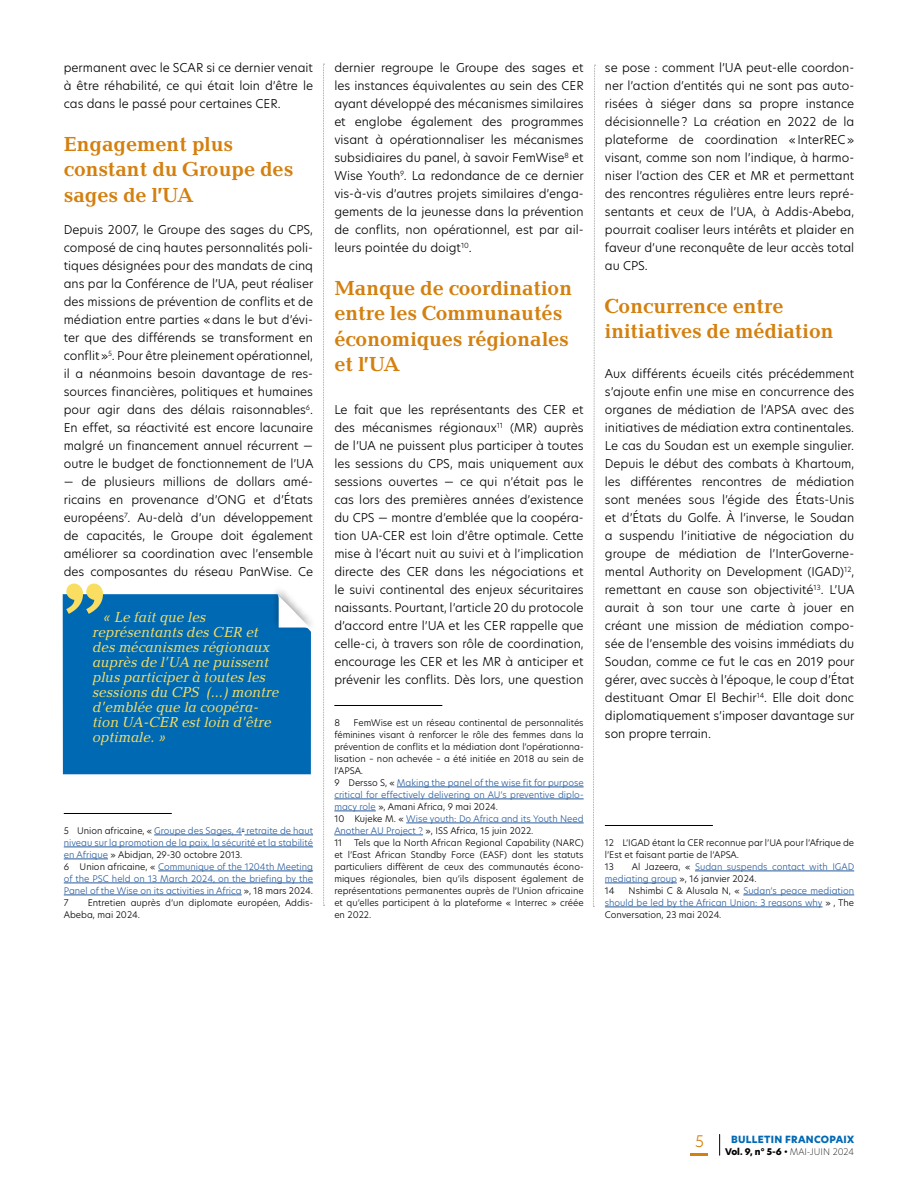
<style>
.page{position:relative;width:918px;height:1188px;background:#fff}
.page>*{position:absolute;margin:0;border:0;box-sizing:border-box;transform-origin:0 0}
.t1{font:700 21px/25.5px "Baltica";color:#d4800f}
.t2{font:300 15.75px "Hero New";color:#d4800f}
.t3{font:italic 15px/15px "Baltica";color:#f9de61}
.t4{font:300 12px/18px "Hero New";color:#000;text-align:justify}
.t5{font:800 9.75px "Hero New";letter-spacing:.03em;color:#0069b4}
.t6{font:300 9px/12px "Hero New";color:#000}
.t7{font:300 9px/12px "Hero New";color:#275b9b}
.t8{font:800 9px "Hero New";color:#000}
.s1{color:#000}
.s2{color:#275b9b}
.s3{font-weight:200}
</style>
<div class="page">
<svg style="left:691px;top:1153px;width:17px;height:2px"></svg>
<svg style="left:719px;top:1134px;width:1px;height:21px"></svg>
<hr style="left:64px;top:813px;width:108px;height:1px;background:#000">
<hr style="left:154px;top:835px;width:88px;height:1px;background:#275b9b">
<hr style="left:244px;top:835px;width:69px;height:1px;background:#275b9b">
<hr style="left:64px;top:847px;width:249px;height:1px;background:#275b9b">
<hr style="left:64px;top:859px;width:44px;height:1px;background:#275b9b">
<hr style="left:158px;top:871px;width:155px;height:1px;background:#275b9b">
<hr style="left:64px;top:883px;width:249px;height:1px;background:#275b9b">
<hr style="left:64px;top:895px;width:178px;height:1px;background:#275b9b">
<hr style="left:334px;top:705px;width:108px;height:1px;background:#000">
<hr style="left:397px;top:787px;width:187px;height:1px;background:#275b9b">
<hr style="left:334px;top:799px;width:250px;height:1px;background:#275b9b">
<hr style="left:334px;top:811px;width:42px;height:1px;background:#275b9b">
<hr style="left:406px;top:823px;width:178px;height:1px;background:#275b9b">
<hr style="left:334px;top:835px;width:89px;height:1px;background:#275b9b">
<hr style="left:605px;top:825px;width:108px;height:1px;background:#000">
<hr style="left:695px;top:871px;width:159px;height:1px;background:#275b9b">
<hr style="left:605px;top:883px;width:72px;height:1px;background:#275b9b">
<hr style="left:743px;top:895px;width:111px;height:1px;background:#275b9b">
<hr style="left:605px;top:907px;width:218px;height:1px;background:#275b9b">
<svg style="left:593px;top:65px;width:3px;height:842px"></svg>
<svg style="left:323px;top:64px;width:2px;height:842px"></svg>
<div style="left:63px;top:594px;width:248px;height:180px;background:#0069b4"></div>
<div style="left:270px;top:584px;width:49px;height:50px;background:#000;opacity:.35"></div>
<svg style="left:277px;top:594px;width:36px;height:37px"></svg>
<svg style="left:66px;top:584px;width:37px;height:30px"></svg>
<p class="t4" style="left:64px;top:58px;width:251px">permanent avec le SCAR si ce dernier venait à être réhabilité, ce qui était loin d’être le cas dans le passé pour certaines CER.</p>
<h1 class="t1" style="left:64px;top:132px;width:231px">Engagement plus constant du Groupe des sages de l’UA</h1>
<p class="t4" style="left:64px;top:220px;width:251px">Depuis 2007, le Groupe des sages du CPS, composé de cinq hautes personnalités poli&shy;tiques désignées pour des mandats de cinq ans par la Conférence de l’UA, peut réaliser des missions de prévention de conflits et de médiation entre parties «dans le but d’évi&shy;ter que des différends se transforment en conflit»<sup>5</sup>. Pour être pleinement opérationnel, il a néanmoins besoin davantage de res&shy;sources financières, politiques et humaines pour agir dans des délais raisonnables<sup>6</sup>.<br>En effet, sa réactivité est encore lacunaire malgré un financement annuel récurrent — outre le budget de fonctionnement de l’UA</p>
<p class="t4" style="left:64px;top:472px;width:251px">— de plusieurs millions de dollars amé&shy;ricains en provenance d’ONG et d’États européens<sup>7</sup>. Au-delà d’un développement de capacités, le Groupe doit également améliorer sa coordination avec l’ensemble des composantes du réseau PanWise. Ce</p>
<p class="t3" style="left:92px;top:610px;width:188px;text-indent:11px">« Le fait que les représentants des CER et des mécanismes régionaux auprès de l’UA ne puissent plus participer à toutes les sessions du CPS (...) montre d’emblée que la coopéra&shy;tion UA-CER est loin d’être optimale. »</p>
<p class="t7" style="left:64px;top:824px;width:251px"><span class="s1">5 Union africaine, «</span> Groupe des Sages, 4<sup>e</sup> retraite de haut niveau sur la promotion de la paix, la sécurité et la stabilité en Afrique <span class="s1">» Abidjan, 29-30 octobre 2013.<br>6 Union africaine, «</span> Communique of the 1204th Meeting of the PSC held on 13 March 2024, on the briefing by the Panel of the Wise on its activities in Africa <span class="s1">», 18 mars 2024.<br>7</span></p>
<p class="t6" style="left:64px;top:896px;width:251px;text-indent:24px">Entretien auprès d’un diplomate européen, Addis-<br>Abeba, mai 2024.</p>
<p class="t4" style="left:334px;top:58px;width:251px">dernier regroupe le Groupe des sages et les instances équivalentes au sein des CER ayant développé des mécanismes similaires et englobe également des programmes visant à opérationnaliser les mécanismes subsidiaires du panel, à savoir FemWise<sup>8</sup> et Wise Youth<sup>9</sup>. La redondance de ce dernier vis-à-vis d’autres projets similaires d’enga&shy;gements de la jeunesse dans la prévention de conflits, non opérationnel, est par ail&shy;leurs pointée du doigt<sup>10</sup>.</p>
<h1 class="t1" style="left:334px;top:276px;width:239px">Manque de coordination entre les Communautés économiques régionales et l’UA</h1>
<p class="t4" style="left:334px;top:400px;width:251px">Le fait que les représentants des CER et des mécanismes régionaux<sup>11</sup> (MR) auprès de l’UA ne puissent plus participer à toutes les sessions du CPS, mais uniquement aux sessions ouvertes — ce qui n’était pas le cas lors des premières années d’existence du CPS — montre d’emblée que la coopéra&shy;tion UA-CER est loin d’être optimale. Cette mise à l’écart nuit au suivi et à l’implication directe des CER dans les négociations et le suivi continental des enjeux sécuritaires naissants. Pourtant, l’article 20 du protocole d’accord entre l’UA et les CER rappelle que celle-ci, à travers son rôle de coordination, encourage les CER et les MR à anticiper et prévenir les conflits. Dès lors, une question</p>
<p class="t6" style="left:334px;top:716px;width:7px">8</p>
<p class="t6" style="left:334px;top:716px;width:251px;text-indent:19px">FemWise est un réseau continental de personnalités féminines visant à renforcer le rôle des femmes dans la prévention de conflits et la médiation dont l’opérationna&shy;lisation – non achevée – a été initiée en 2018 au sein de l’APSA.<br>9 Dersso S, « <span class="s2">Making the panel of the wise fit for purpose critical for effectively delivering on AU’s preventive diplo&shy;macy role</span> », Amani Africa, 9 mai 2024.<br>10 Kujeke M. « <span class="s2">Wise youth: Do Africa and its Youth Need Another AU Project ?</span> », ISS Africa, 15 juin 2022.<br>11</p>
<p class="t6" style="left:334px;top:836px;width:251px;text-align:justify;text-indent:20px">Tels que la North African Regional Capability (NARC) et l’East African Standby Force (EASF) dont les statuts particuliers diffèrent de ceux des communautés écono&shy;miques régionales, bien qu’ils disposent également de représentations permanentes auprès de l’Union africaine et qu’elles participent à la plateforme « Interrec » créée en 2022.</p>
<p class="t4" style="left:605px;top:58px;width:251px">se pose : comment l’UA peut-elle coordon&shy;ner l’action d’entités qui ne sont pas auto&shy;risées à siéger dans sa propre instance décisionnelle? La création en 2022 de la plateforme de coordination «InterREC» visant, comme son nom l’indique, à harmo&shy;niser l’action des CER et MR et permettant des rencontres régulières entre leurs repré&shy;sentants et ceux de l’UA, à Addis-Abeba, pourrait coaliser leurs intérêts et plaider en faveur d’une reconquête de leur accès total au CPS.</p>
<h1 class="t1" style="left:605px;top:294px;width:230px">Concurrence entre initiatives de médiation</h1>
<p class="t4" style="left:605px;top:364px;width:251px">Aux différents écueils cités précédemment s’ajoute enfin une mise en concurrence des organes de médiation de l’APSA avec des initiatives de médiation extra continentales.<br>Le cas du Soudan est un exemple singulier.<br>Depuis le début des combats à Khartoum, les différentes rencontres de médiation sont menées sous l’égide des États-Unis et d’États du Golfe. À l’inverse, le Soudan a suspendu l’initiative de négociation du groupe de médiation de l’InterGoverne&shy;mental Authority on Development (IGAD)<sup>12</sup>, remettant en cause son objectivité<sup>13</sup>. L’UA aurait à son tour une carte à jouer en créant une mission de médiation compo&shy;sée de l’ensemble des voisins immédiats du Soudan, comme ce fut le cas en 2019 pour gérer, avec succès à l’époque, le coup d’État destituant Omar El Bechir<sup>14</sup>. Elle doit donc diplomatiquement s’imposer davantage sur son propre terrain.</p>
<p class="t6" style="left:605px;top:836px;width:251px">12 L’IGAD étant la CER reconnue par l’UA pour l’Afrique de l’Est et faisant partie de l’APSA.<br>13</p>
<p class="t7" style="left:605px;top:860px;width:251px;text-indent:27px"><span class="s1">Al Jazeera, «</span> Sudan suspends contact with IGAD mediating group <span class="s1">», 16 janvier 2024.<br>14</span></p>
<p class="t7" style="left:605px;top:884px;width:251px;text-align:justify;text-indent:24px"><span class="s1">Nshimbi C &amp; Alusala N, «</span> Sudan’s peace mediation should be led by the African Union: 3 reasons why <span class="s1">» , The Conversation, 23 mai 2024.</span></p>
<h2 class="t2" style="left:695px;top:1130px;width:10px">5</h2>
<p class="t5" style="left:731px;top:1133px;width:125px">BULLETIN FRANCOPAIX</p>
<p class="t8" style="left:725px;top:1146px;width:131px">Vol. 9, n° 5-6 • <span class="s3">MAI-JUIN 2024</span></p>
</div>
